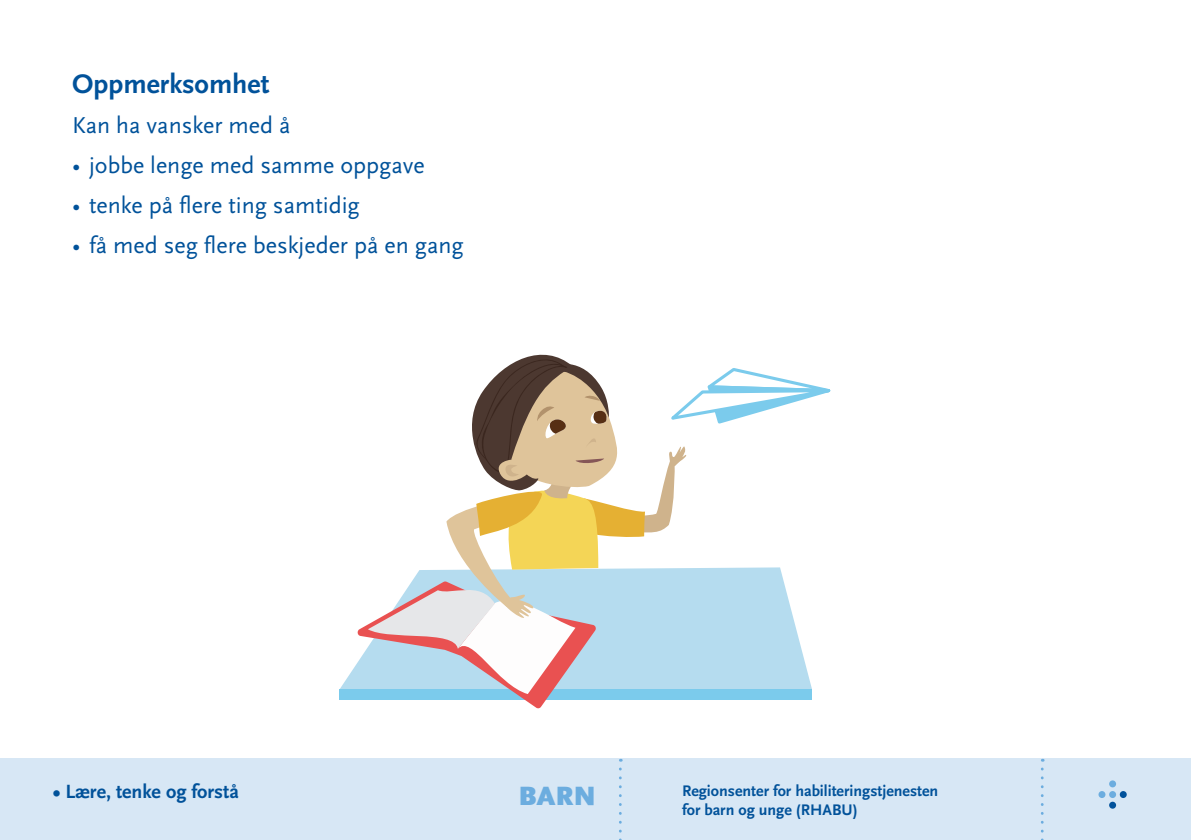
<style>
.page{position:relative;width:1191px;height:840px;background:#fff}
.page>*{position:absolute;margin:0;border:0;box-sizing:border-box;transform-origin:0 0}
.Punkter{font:700 28px "Scala Sans OT";color:#01529a}
.t1{font:900 27.6px "Scala Sans OT";color:#6caddf}
.Punkter-2{font:24px "Scala Sans OT";color:#01529a}
.Hovedtittel{font:700 20px "Scala Sans OT";color:#01529a}
.mt{font:700 16px "Scala Sans OT";color:#01529a}
</style>
<div class="page">
<div style="left:0;top:757px;width:1191px;height:82px;background:#d7e7f5"></div>
<div style="left:1109px;top:780px;width:7px;height:7px;background:#6caddf;border-radius:50%"></div>
<svg style="left:1109px;top:790px;width:7px;height:7px"></svg>
<svg style="left:1098px;top:790px;width:7px;height:7px"></svg>
<svg style="left:1119px;top:790px;width:7px;height:7px"></svg>
<div style="left:1109px;top:801px;width:7px;height:7px;background:#01529b;border-radius:50%"></div>
<svg style="left:619px;top:768px;width:2px;height:72px"></svg>
<svg style="left:1040px;top:768px;width:3px;height:72px"></svg>
<div style="left:340px;top:688px;width:472px;height:11px;background:#7bcbec"></div>
<svg style="left:356px;top:354px;width:475px;height:354px"></svg>
<p class="Punkter" style="left:72px;top:68px;width:199px">Oppmerksomhet</p>
<p class="Punkter-2" style="left:72px;top:112px;width:220px">Kan ha vansker med å</p>
<p class="Punkter-2" style="left:72px;top:152px;width:354px">• jobbe lenge med samme oppgave</p>
<p class="Punkter-2" style="left:72px;top:192px;width:289px">• tenke på flere ting samtidig</p>
<p class="Punkter-2" style="left:72px;top:232px;width:393px">• få med seg flere beskjeder på en gang</p>
<p class="Hovedtittel" style="left:53px;top:780px;width:187px">• Lære, tenke og forstå</p>
<p class="mt" style="left:682px;top:781px;width:258px">Regionsenter for habiliteringstjenesten</p>
<p class="mt" style="left:682px;top:800px;width:177px">for barn og unge (RHABU)</p>
<p class="t1" style="left:518px;top:780px;width:79px">BARN</p>
</div>
